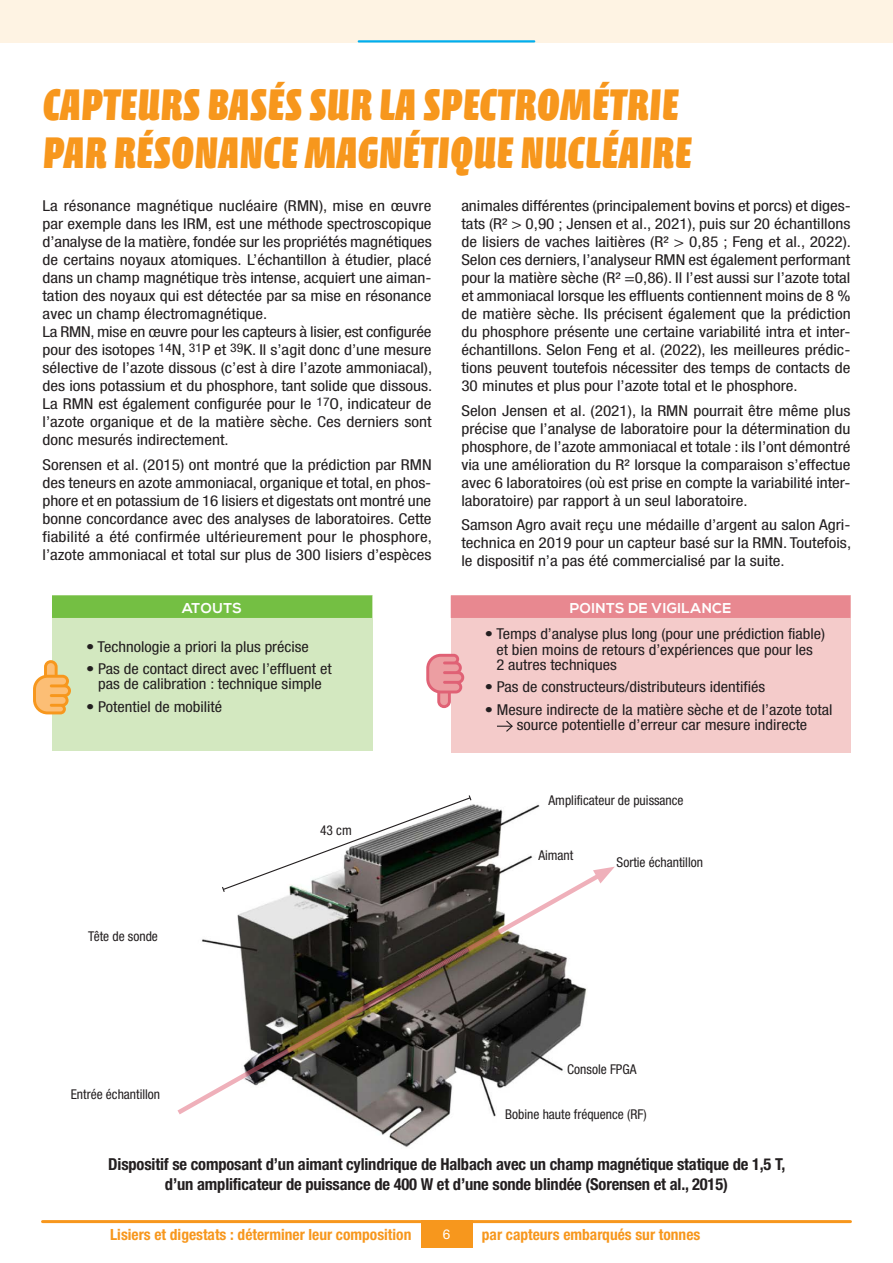
<style>
.page{position:relative;width:893px;height:1263px;background:#fff}
.page>*{position:absolute;margin:0;border:0;box-sizing:border-box;transform-origin:0 0}
.t1{font:900 45px/48px "Calcite Pro";letter-spacing:.01em;color:#f7971d;scale:.9 1}
.t2{font:700 condensed 16.5px/19.8px "Helvetica Neue LT Std";letter-spacing:-.01em;color:#231f20;text-align:center}
.t3{font:700 condensed 15.45px "Helvetica Neue LT Std";color:#f7971d}
.t4{font:condensed 15px/18px "Helvetica Neue LT Std";color:#231f20;text-align:justify;scale:1.15 1}
.t5{font:condensed 15px/15.8px "Helvetica Neue LT Std";color:#231f20;text-align:center;scale:1.1 1}
.t6{font:700 14.25px "Nexa";letter-spacing:.03em;color:#fff}
.t7{font:condensed 13.5px "Helvetica Neue LT Std";color:#231f20}
.t8{font:13.5px "Helvetica Neue LT Std";color:#fff}
</style>
<div class="page">
<div style="left:0;top:0;width:893px;height:43px;background:#fef3e3"></div>
<hr style="left:43px;top:1220px;width:807px;height:3px;background:#f7971d">
<hr style="left:359px;top:40px;width:175px;height:3px;background:#00aeef">
<img style="left:353px;top:804px;width:262px;height:343px">
<div style="left:451px;top:595px;width:399px;height:158px;background:#f4cbca"></div>
<div style="left:451px;top:595px;width:399px;height:23px;background:#e88890"></div>
<svg style="left:497px;top:720px;width:16px;height:12px"></svg>
<div style="left:52px;top:595px;width:320px;height:156px;background:#d3e8c0"></div>
<div style="left:52px;top:595px;width:320px;height:23px;background:#74bf43"></div>
<svg style="left:33px;top:660px;width:38px;height:54px"></svg>
<svg style="left:426px;top:654px;width:38px;height:54px"></svg>
<svg style="left:282px;top:795px;width:190px;height:72px"></svg>
<svg style="left:177px;top:867px;width:433px;height:249px"></svg>
<svg style="left:593px;top:867px;width:22px;height:16px"></svg>
<div style="left:421px;top:1220px;width:51px;height:27px;background:#f7971d"></div>
<h1 class="t1" style="left:43px;top:81px;width:722px">CAPTEURS BASÉS SUR LA SPECTROMÉTRIE<br>PAR RÉSONANCE MAGNÉTIQUE NUCLÉAIRE</h1>
<p class="t4" style="left:43px;top:197px;width:340px;text-align:left">La résonance magnétique nucléaire (RMN), mise en œuvre par exemple dans les IRM, est une méthode spectroscopique d’analyse de la matière, fondée sur les propriétés magnétiques de certains noyaux atomiques. L’échantillon à étudier, placé dans un champ magnétique très intense, acquiert une aiman&shy;tation des noyaux qui est détectée par sa mise en résonance avec un champ électromagnétique.<br>La RMN, mise en œuvre pour les capteurs à lisier, est configurée pour des isotopes <sup>14</sup>N, <sup>31</sup>P et <sup>39</sup>K. Il s’agit donc d’une mesure sélective de l’azote dissous (c’est à dire l’azote ammoniacal), des ions potassium et du phosphore, tant solide que dissous.<br>La RMN est également configurée pour le <sup>17</sup>O, indicateur de l’azote organique et de la matière sèche. Ces derniers sont donc mesurés indirectement.</p>
<p class="t4" style="left:43px;top:455px;width:340px">Sorensen et al. (2015) ont montré que la prédiction par RMN des teneurs en azote ammoniacal, organique et total, en phos&shy;phore et en potassium de 16 lisiers et digestats ont montré une bonne concordance avec des analyses de laboratoires. Cette fiabilité a été confirmée ultérieurement pour le phosphore, l’azote ammoniacal et total sur plus de 300 lisiers d’espèces</p>
<p class="t4" style="left:461px;top:197px;width:340px">animales différentes (principalement bovins et porcs) et diges&shy;tats (R2 &gt; 0,90 ; Jensen et al., 2021), puis sur 20 échantillons de lisiers de vaches laitières (R2 &gt; 0,85 ; Feng et al., 2022).<br>Selon ces derniers, l’analyseur RMN est également performant pour la matière sèche (R2 =0,86). Il l’est aussi sur l’azote total et ammoniacal lorsque les effluents contiennent moins de 8 % de matière sèche. Ils précisent également que la prédiction du phosphore présente une certaine variabilité intra et inter&shy;échantillons. Selon Feng et al. (2022), les meilleures prédic&shy;tions peuvent toutefois nécessiter des temps de contacts de 30 minutes et plus pour l’azote total et le phosphore.</p>
<p class="t4" style="left:461px;top:401px;width:340px">Selon Jensen et al. (2021), la RMN pourrait être même plus précise que l’analyse de laboratoire pour la détermination du phosphore, de l’azote ammoniacal et totale : ils l’ont démontré via une amélioration du R2 lorsque la comparaison s’effectue avec 6 laboratoires (où est prise en compte la variabilité inter&shy;laboratoire) par rapport à un seul laboratoire.</p>
<p class="t4" style="left:461px;top:516px;width:340px">Samson Agro avait reçu une médaille d’argent au salon Agri&shy;technica en 2019 pour un capteur basé sur la RMN. Toutefois, le dispositif n’a pas été commercialisé par la suite.</p>
<p class="t6" style="left:182px;top:600px;width:62px">ATOUTS</p>
<p class="t5" style="left:86px;top:638px;width:204px">• Technologie a priori la plus précise</p>
<p class="t5" style="left:86px;top:660px;width:225px">• Pas de contact direct avec l’effluent et pas de calibration : technique simple</p>
<p class="t5" style="left:86px;top:698px;width:125px">• Potentiel de mobilité</p>
<p class="t7" style="left:88px;top:928px;width:71px">Tête de sonde</p>
<p class="t7" style="left:71px;top:1086px;width:91px">Entrée échantillon</p>
<p class="t7" style="left:320px;top:823px;width:33px">43 cm</p>
<p class="t6" style="left:570px;top:600px;width:163px">POINTS DE VIGILANCE</p>
<p class="t5" style="left:496px;top:625px;width:300px;text-align:left;text-indent:-12px">• Temps d’analyse plus long (pour une prédiction fiable) et bien moins de retours d’expériences que pour les<br>2 autres techniques</p>
<p class="t5" style="left:485px;top:679px;width:256px">• Pas de constructeurs/distributeurs identifiés</p>
<p class="t5" style="left:485px;top:701px;width:318px">• Mesure indirecte de la matière sèche et de l’azote total source potentielle d’erreur car mesure indirecte</p>
<p class="t7" style="left:549px;top:792px;width:137px">Amplificateur de puissance</p>
<p class="t7" style="left:538px;top:847px;width:36px">Aimant</p>
<p class="t7" style="left:617px;top:854px;width:88px">Sortie échantillon</p>
<p class="t7" style="left:567px;top:1061px;width:71px">Console FPGA</p>
<p class="t7" style="left:505px;top:1106px;width:143px">Bobine haute fréquence (RF)</p>
<p class="t2" style="left:108px;top:1154px;width:679px">Dispositif se composant d’un aimant cylindrique de Halbach avec un champ magnétique statique de 1,5 T, d’un amplificateur de puissance de 400 W et d’une sonde blindée (Sorensen et al., 2015)</p>
<p class="t3" style="left:110px;top:1225px;width:303px">Lisiers et digestats : déterminer leur composition</p>
<p class="t3" style="left:482px;top:1225px;width:220px">par capteurs embarqués sur tonnes</p>
<p class="t8" style="left:443px;top:1226px;width:9px">6</p>
</div>
